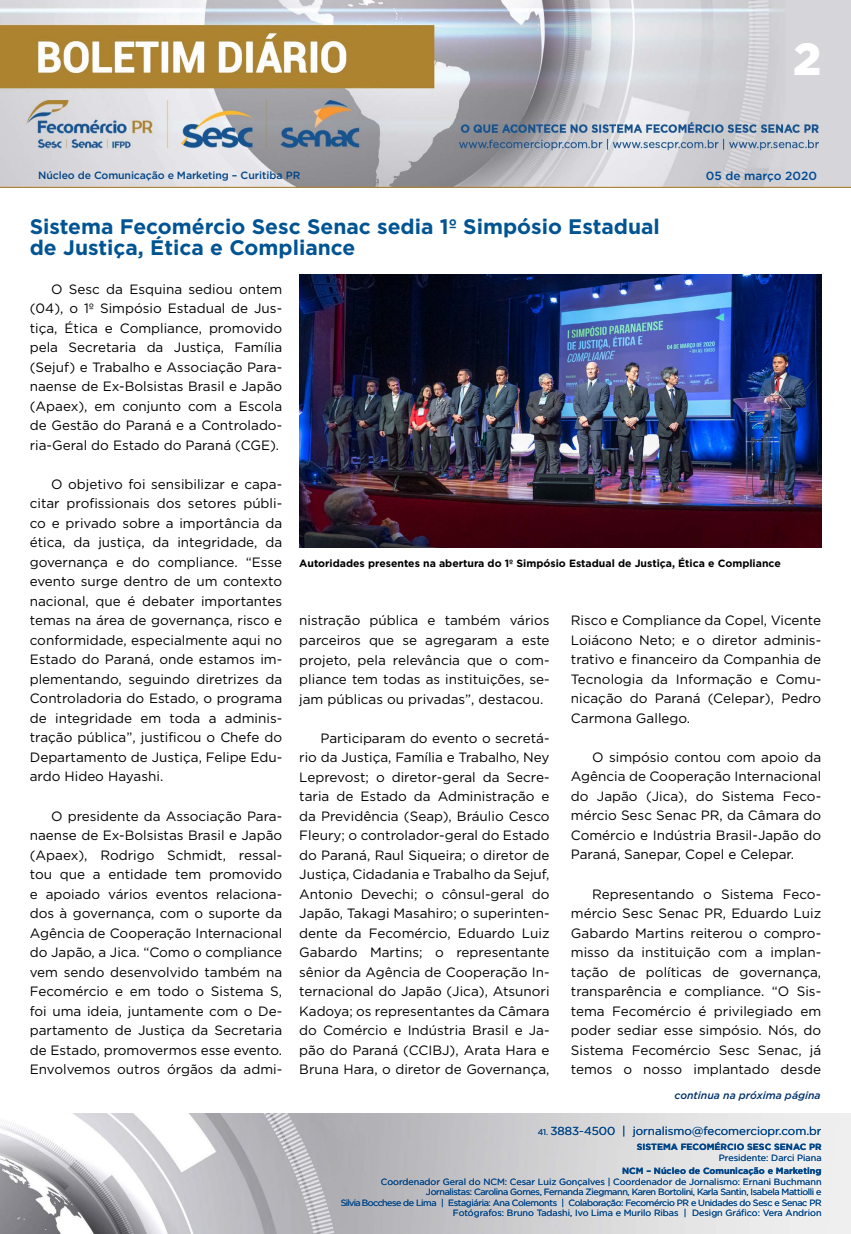
<style>
.page{position:relative;width:851px;height:1234px;background:#fff}
.page>*{position:absolute;margin:0;border:0;box-sizing:border-box;transform-origin:0 0}
.t1{font:900 45px "Gotham";color:#fff}
.t2{font:700 21px/21px "Gotham";color:#005493}
.t3{font:13.5px/19.5px "Gotham";color:#000;text-align:justify}
.t4{font:500 11.85px "Gotham";color:#004a93}
.t5{font:11.55px "Gotham";color:#004587}
.t6{font:700 10.5px "Gotham";color:#000}
.t7{font:500 10.5px "Gotham";letter-spacing:-.01em;color:#004587}
.t8{font:italic 500 10.5px "Gotham";color:#01316a}
.t9{font:9px/10.5px "Gotham";letter-spacing:-.04em;color:#004587;text-align:right}
.t10{font:700 9px "Gotham";color:#004587}
.t11{font:9px "Gotham";color:#004587}
.s1{font-size:8.25px}
</style>
<div class="page">
<img style="left:0;top:0;width:850px;height:188px">
<img style="left:0;top:1113px;width:850px;height:120px">
<img style="left:299px;top:274px;width:522px;height:273px">
<p class="t7" style="left:38px;top:168px;width:264px">Núcleo de Comunicação e Marketing – Curitiba PR</p>
<h2 class="t2" style="left:30px;top:216px;width:631px">Sistema Fecomércio Sesc Senac sedia 1º Simpósio Estadual de Justiça, Ética e Compliance</h2>
<h1 class="t1" style="left:793px;top:28px;width:30px">2</h1>
<p class="t4" style="left:705px;top:167px;width:113px">05 de março 2020</p>
<p class="t3" style="left:30px;top:279px;width:254px;text-indent:21px">O Sesc da Esquina sediou ontem (04), o 1º Simpósio Estadual de Jus&shy;tiça, Ética e Compliance, promovido pela Secretaria da Justiça, Família (Sejuf) e Trabalho e Associação Para&shy;naense de Ex-Bolsistas Brasil e Japão (Apaex), em conjunto com a Escola de Gestão do Paraná e a Controlado&shy;ria-Geral do Estado do Paraná (CGE).</p>
<p class="t3" style="left:30px;top:474px;width:254px;text-indent:21px">O objetivo foi sensibilizar e capa&shy;citar profissionais dos setores públi&shy;co e privado sobre a importância da ética, da justiça, da integridade, da governança e do compliance. “Esse evento surge dentro de um contexto nacional, que é debater importantes temas na área de governança, risco e conformidade, especialmente aqui no Estado do Paraná, onde estamos im&shy;plementando, seguindo diretrizes da Controladoria do Estado, o programa de integridade em toda a adminis&shy;tração pública”, justificou o Chefe do Departamento de Justiça, Felipe Edu&shy;ardo Hideo Hayashi.</p>
<p class="t3" style="left:30px;top:805px;width:254px;text-indent:21px">O presidente da Associação Para&shy;naense de Ex-Bolsistas Brasil e Japão (Apaex), Rodrigo Schmidt, ressal&shy;tou que a entidade tem promovido e apoiado vários eventos relaciona&shy;dos à governança, com o suporte da Agência de Cooperação Internacional do Japão, a Jica. “Como o compliance vem sendo desenvolvido também na Fecomércio e em todo o Sistema S, foi uma ideia, juntamente com o De&shy;partamento de Justiça da Secretaria de Estado, promovermos esse evento.<br>Envolvemos outros órgãos da admi-</p>
<p class="t6" style="left:299px;top:556px;width:483px">Autoridades presentes na abertura do 1º Simpósio Estadual de Justiça, Ética e Compliance</p>
<p class="t3" style="left:299px;top:610px;width:252px">nistração pública e também vários parceiros que se agregaram a este projeto, pela relevância que o com&shy;pliance tem todas as instituições, se&shy;jam públicas ou privadas”, destacou.</p>
<p class="t3" style="left:299px;top:727px;width:252px;text-indent:21px">Participaram do evento o secretá&shy;rio da Justiça, Família e Trabalho, Ney Leprevost; o diretor-geral da Secre&shy;taria de Estado da Administração e da Previdência (Seap), Bráulio Cesco Fleury; o controlador-geral do Estado do Paraná, Raul Siqueira; o diretor de Justiça, Cidadania e Trabalho da Sejuf, Antonio Devechi; o cônsul-geral do Japão, Takagi Masahiro; o superinten&shy;dente da Fecomércio, Eduardo Luiz Gabardo Martins; o representante sênior da Agência de Cooperação In&shy;ternacional do Japão (Jica), Atsunori Kadoya; os representantes da Câmara do Comércio e Indústria Brasil e Ja&shy;pão do Paraná (CCIBJ), Arata Hara e Bruna Hara, o diretor de Governança,</p>
<p class="t3" style="left:570px;top:610px;width:252px">Risco e Compliance da Copel, Vicente Loiácono Neto; e o diretor adminis&shy;trativo e financeiro da Companhia de Tecnologia da Informação e Comu&shy;nicação do Paraná (Celepar), Pedro Carmona Gallego.</p>
<p class="t3" style="left:570px;top:747px;width:252px;text-indent:21px">O simpósio contou com apoio da Agência de Cooperação Internacional do Japão (Jica), do Sistema Feco&shy;mércio Sesc Senac PR, da Câmara do Comércio e Indústria Brasil-Japão do Paraná, Sanepar, Copel e Celepar.</p>
<p class="t3" style="left:570px;top:883px;width:252px;text-indent:21px">Representando o Sistema Feco&shy;mércio Sesc Senac PR, Eduardo Luiz Gabardo Martins reiterou o compro&shy;misso da instituição com a implan&shy;tação de políticas de governança, transparência e compliance. “O Sis&shy;tema Fecomércio é privilegiado em poder sediar esse simpósio. Nós, do Sistema Fecomércio Sesc Senac, já temos o nosso implantado desde</p>
<p class="t8" style="left:674px;top:1087px;width:148px">continua na próxima página</p>
<p class="t5" style="left:537px;top:1123px;width:285px"><span class="s1">41.</span> 3883-4500 | jornalismo@fecomerciopr.com.br</p>
<p class="t10" style="left:636px;top:1140px;width:186px">SISTEMA FECOMÉRCIO SESC SENAC PR</p>
<p class="t11" style="left:718px;top:1151px;width:104px">Presidente: Darci Piana</p>
<p class="t10" style="left:622px;top:1164px;width:201px">NCM – Núcleo de Comunicação e Marketing</p>
<p class="t9" style="left:341px;top:1175px;width:482px">Coordenador Geral do NCM: Cesar Luiz Gonçalves | Coordenador de Jornalismo: Ernani Buchmann Jornalistas: Carolina Gomes, Fernanda Ziegmann, Karen Bortolini, Karla Santin, Isabela Mattiolli e<br>Silvia Bocchese de Lima | Estagiária: Ana Colemonts | Colaboração: Fecomércio PR e Unidades do Sesc e Senac PR Fotógrafos: Bruno Tadashi, Ivo Lima e Murilo Ribas | Design Gráfico: Vera Andrion</p>
</div>
